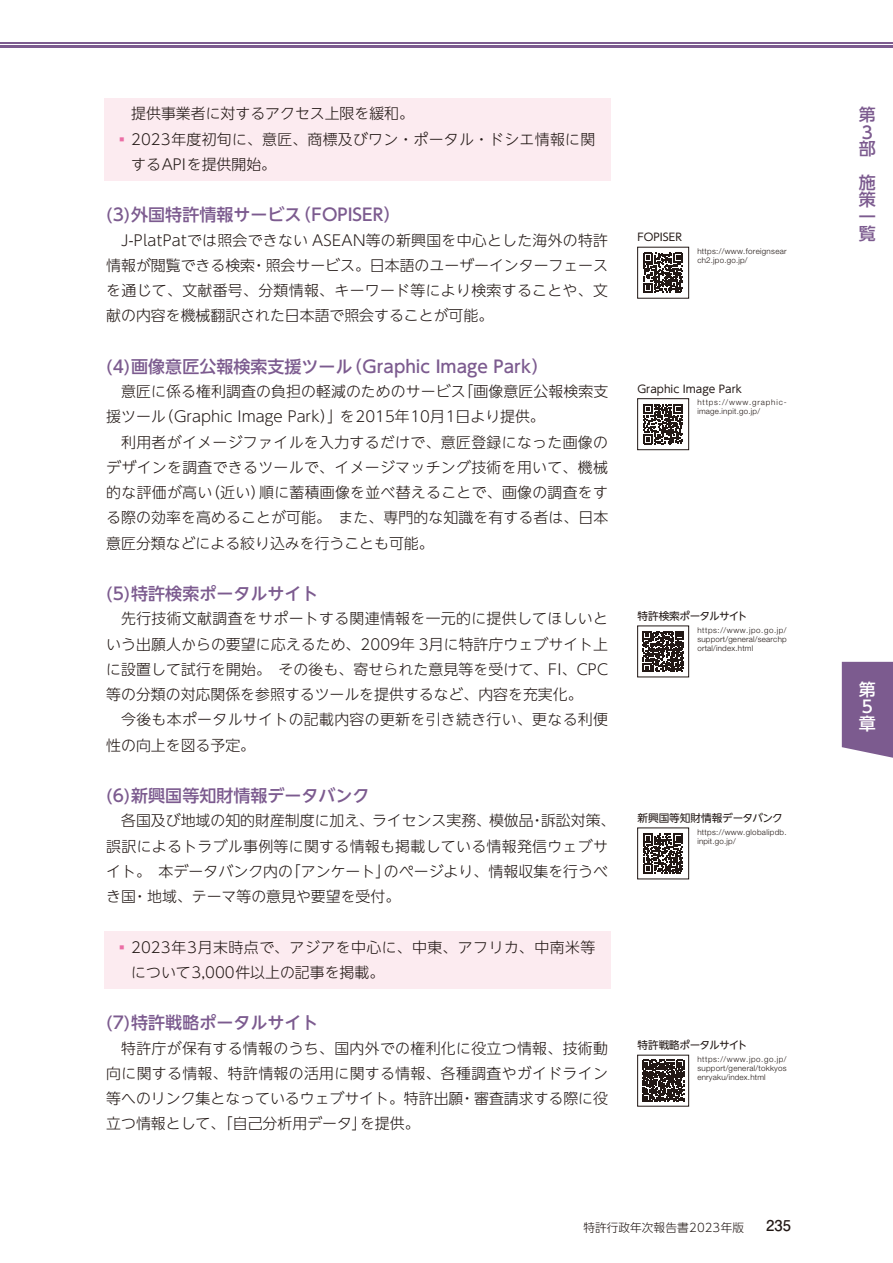
<style>
.page{position:relative;width:893px;height:1263px;background:#fff}
.page>*{position:absolute;margin:0;border:0;box-sizing:border-box;transform-origin:0 0}
.t1{font:500 16.95px/17px "UD Shin Go NT Pr 6 N";color:#7c5b8f}
.t2{font:500 16.95px/17px "UD Shin Go NT Pr 6 N";color:#fff}
.t3{font:300 14.85px/25.2px "UD Shin Go NT Pr 6 N";color:#221815;text-align:justify}
.t4{font:300 14.85px/25.2px "UD Shin Go NT Pr 6 N";letter-spacing:.035em;color:#221815}
.t5{font:300 14.85px/25.2px "UD Shin Go NT Pr 6 N";letter-spacing:.02em;color:#221815}
.t6{font:300 14.85px/25.2px "UD Shin Go NT Pr 6 N";letter-spacing:.025em;color:#221815}
.t7{font:700 14.85px "Futo Go B101 Pro";color:#221815}
.t8{font:300 11.7px "UD Shin Go NT Pr 6 N";color:#221815}
.t9{font:10.65px "UD Shin Go NT Pr 6 N";color:#221815}
.t10{font:10.65px "UD Shin Go NT Pr 6 N";letter-spacing:-.045em;color:#221815}
.t11{font:300 7.95px/9px "Helvetica Neue LT Pro";letter-spacing:.03em;color:#221815}
.t12{font:300 7.95px/9px "Helvetica Neue LT Pro";letter-spacing:.105em;color:#221815}
.s1{color:#eb6ea5}
</style>
<div class="page">
<div style="left:104px;top:98px;width:506px;height:32px;background:#fcebf0"></div>
<div style="left:104px;top:123px;width:506px;height:57px;background:#fcebf0"></div>
<div style="left:104px;top:931px;width:506px;height:57px;background:#fcebf0"></div>
<svg style="left:643px;top:253px;width:40px;height:40px"></svg>
<div style="left:637px;top:247px;width:52px;height:51px;border:1px solid #221815"></div>
<svg style="left:643px;top:404px;width:40px;height:40px"></svg>
<div style="left:637px;top:398px;width:52px;height:52px;border:1px solid #221815"></div>
<svg style="left:643px;top:631px;width:41px;height:41px"></svg>
<div style="left:637px;top:626px;width:52px;height:51px;border:1px solid #221815"></div>
<svg style="left:643px;top:833px;width:40px;height:40px"></svg>
<div style="left:637px;top:828px;width:52px;height:51px;border:1px solid #221815"></div>
<svg style="left:642px;top:1060px;width:42px;height:42px"></svg>
<div style="left:637px;top:1055px;width:52px;height:51px;border:1px solid #221815"></div>
<hr style="left:0;top:45px;width:893px;height:3px;background:#7c5b8f">
<hr style="left:0;top:42px;width:893px;height:1px;background:#7c5b8f">
<div style="left:842px;top:662px;width:51px;height:96px;background:#7c5b8f"></div>
<p class="t3" style="left:131px;top:101px;width:284px">提供事業者に対するアクセス上限を緩和。</p>
<p class="t5" style="left:131px;top:126px;width:465px;text-indent:-17px"><span class="s1">▪</span>2023年度初旬に、意匠、商標及びワン・ポータル・ドシエ情報に関するAPIを提供開始。</p>
<p class="t1" style="left:106px;top:206px;width:296px">(3)外国特許情報サービス（FOPISER）</p>
<p class="t3" style="left:106px;top:227px;width:503px;text-indent:15px">J-PlatPatでは照会できない ASEAN等の新興国を中心とした海外の特許情報が閲覧できる検索・照会サービス。日本語のユーザーインターフェースを通じて、文献番号、分類情報、キーワード等により検索することや、文献の内容を機械翻訳された日本語で照会することが可能。</p>
<p class="t1" style="left:106px;top:357px;width:444px">(4)画像意匠公報検索支援ツール（Graphic Image Park）</p>
<p class="t3" style="left:106px;top:378px;width:503px;text-indent:15px">意匠に係る権利調査の負担の軽減のためのサービス「画像意匠公報検索支援ツール（Graphic Image Park）」を2015年10月1日より提供。</p>
<p class="t3" style="left:106px;top:429px;width:503px;text-indent:15px">利用者がイメージファイルを入力するだけで、意匠登録になった画像のデザインを調査できるツールで、イメージマッチング技術を用いて、機械的な評価が高い（近い）順に蓄積画像を並べ替えることで、画像の調査をする際の効率を高めることが可能。また、専門的な知識を有する者は、日本意匠分類などによる絞り込みを行うことも可能。</p>
<p class="t1" style="left:106px;top:584px;width:214px">(5)特許検索ポータルサイト</p>
<p class="t3" style="left:106px;top:606px;width:503px;text-indent:15px">先行技術文献調査をサポートする関連情報を一元的に提供してほしいという出願人からの要望に応えるため、2009年 3月に特許庁ウェブサイト上に設置して試行を開始。その後も、寄せられた意見等を受けて、FI、CPC等の分類の対応関係を参照するツールを提供するなど、内容を充実化。</p>
<p class="t6" style="left:106px;top:707px;width:503px;text-indent:15px">今後も本ポータルサイトの記載内容の更新を引き続き行い、更なる利便性の向上を図る予定。</p>
<p class="t1" style="left:106px;top:786px;width:265px">(6)新興国等知財情報データバンク</p>
<p class="t3" style="left:106px;top:808px;width:511px;text-align:left;text-indent:15px">各国及び地域の知的財産制度に加え、ライセンス実務、模倣品・訴訟対策、誤訳によるトラブル事例等に関する情報も掲載している情報発信ウェブサイト。本データバンク内の「アンケート」のページより、情報収集を行うべき国・地域、テーマ等の意見や要望を受付。</p>
<p class="t4" style="left:131px;top:934px;width:466px;text-indent:-17px"><span class="s1">▪</span>2023年3月末時点で、アジアを中心に、中東、アフリカ、中南米等について3,000件以上の記事を掲載。</p>
<p class="t1" style="left:106px;top:1014px;width:214px">(7)特許戦略ポータルサイト</p>
<p class="t3" style="left:106px;top:1035px;width:503px;text-indent:15px">特許庁が保有する情報のうち、国内外での権利化に役立つ情報、技術動向に関する情報、特許情報の活用に関する情報、各種調査やガイドライン等へのリンク集となっているウェブサイト。特許出願・審査請求する際に役立つ情報として、「自己分析用データ」を提供。</p>
<p class="t9" style="left:637px;top:229px;width:46px">FOPISER</p>
<p class="t11" style="left:697px;top:246px;width:91px">https://www.foreignsear ch2.jpo.go.jp/</p>
<p class="t9" style="left:637px;top:380px;width:106px">Graphic Image Park</p>
<p class="t12" style="left:697px;top:398px;width:91px">https://www.graphic&shy;image.inpit.go.jp/</p>
<p class="t10" style="left:637px;top:607px;width:112px">特許検索ポータルサイト</p>
<p class="t11" style="left:697px;top:625px;width:91px;text-align:justify">https://www.jpo.go.jp/ support/general/searchp ortal/index.html</p>
<p class="t9" style="left:637px;top:809px;width:147px">新興国等知財情報データバンク</p>
<p class="t11" style="left:697px;top:827px;width:91px">https://www.globalipdb. inpit.go.jp/</p>
<p class="t10" style="left:637px;top:1037px;width:112px">特許戦略ポータルサイト</p>
<p class="t11" style="left:697px;top:1054px;width:91px;text-align:justify">https://www.jpo.go.jp/ support/general/tokkyos enryaku/index.html</p>
<p class="t8" style="left:583px;top:1218px;width:162px">特許行政年次報告書2023年版</p>
<p class="t7" style="left:766px;top:1214px;width:26px">235</p>
<p class="t1" style="left:859px;top:106px;width:18px">第<br>３部</p>
<p class="t1" style="left:859px;top:174px;width:18px;text-align:justify">施策一覧</p>
<p class="t2" style="left:859px;top:680px;width:18px">第<br>５章</p>
</div>
